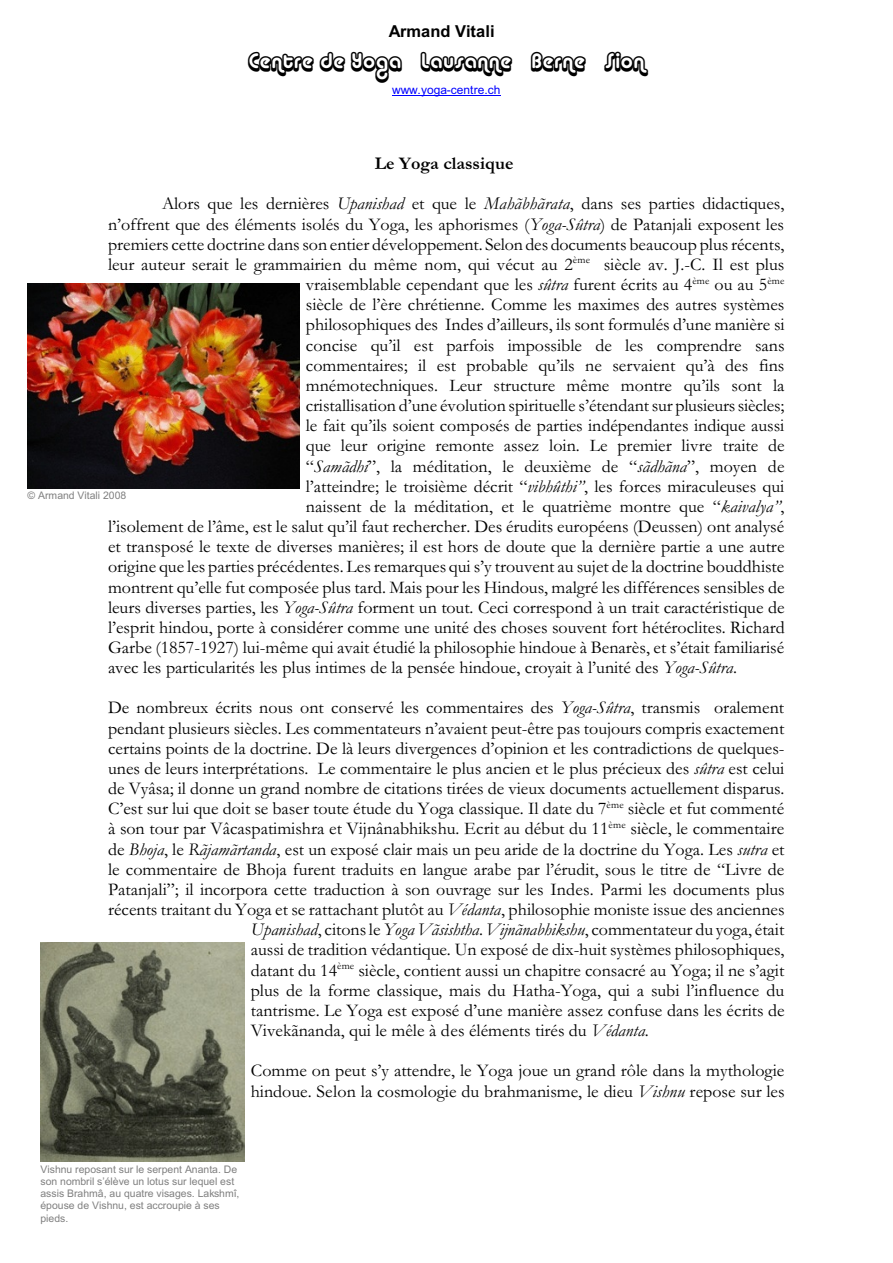
<style>
.page{position:relative;width:893px;height:1263px;background:#fff}
.page>*{position:absolute;margin:0;border:0;box-sizing:border-box;transform-origin:0 0}
.t1{font:21px "Alba Super";letter-spacing:.01em;color:#000}
.t2{font:18px/20.1px "Garamond";color:#000}
.t3{font:italic 18px "Garamond";letter-spacing:-.005em;color:#000}
.t4{font:700 18px "Garamond";color:#000}
.t5{font:700 16.5px "Arial";color:#000}
.t6{font:12px "Arial";color:#00f}
.t7{font:10.5px/12.3px "Arial";color:#808080}
.s1{font-style:italic}
.s2{font-style:normal}
</style>
<div class="page">
<hr style="left:392px;top:95px;width:109px;height:1px;background:#00f">
<img style="left:28px;top:283px;width:271px;height:205px">
<img style="left:40px;top:942px;width:204px;height:219px">
<p class="t5" style="left:389px;top:25px;width:108px">Armand Vitali</p>
<p class="t1" style="left:248px;top:48px;width:397px">Centre de Yoga Lausanne Berne Sion</p>
<p class="t6" style="left:392px;top:85px;width:110px">www.yoga-centre.ch</p>
<p class="t4" style="left:375px;top:157px;width:140px">Le Yoga classique</p>
<p class="t2" style="left:162px;top:196px;width:624px">Alors que les dernières <span class="s1">Upanishad</span> et que le <span class="s1">Mahãbhãrata</span>, dans ses parties didactiques,</p>
<p class="t2" style="left:108px;top:216px;width:678px">n’offrent que des éléments isolés du Yoga, les aphorismes (<span class="s1">Yoga-Sûtra</span>) de Patanjali exposent les</p>
<p class="t2" style="left:108px;top:236px;width:678px">premiers cette doctrine dansson entier développement. Selon des documents beaucoup plusrécents,</p>
<p class="t2" style="left:108px;top:256px;width:678px">leur auteur serait le grammairien du même nom, qui vécut au 2<sup>ème</sup> siècle av. J.-C. Il est plus</p>
<p class="t2" style="left:306px;top:277px;width:480px">vraisemblable cependant que les <span class="s1">sûtra</span> furent écrits au 4<sup>ème</sup> ou au 5<sup>ème</sup></p>
<p class="t2" style="left:306px;top:297px;width:480px">siècle de l’ère chrétienne. Comme les maximes des autres systèmes</p>
<p class="t2" style="left:306px;top:317px;width:480px">philosophiques des Indes d’ailleurs, ils sont formulés d’une manière si</p>
<p class="t2" style="left:306px;top:337px;width:480px">concise qu’il est parfois impossible de les comprendre sans</p>
<p class="t2" style="left:306px;top:357px;width:480px">commentaires; il est probable qu’ils ne servaient qu’à des fins</p>
<p class="t2" style="left:306px;top:377px;width:480px">mnémotechniques. Leur structure même montre qu’ils sont la</p>
<p class="t2" style="left:306px;top:397px;width:480px">cristallisation d’une évolution spirituelle s’étendant sur plusieurssiècles;</p>
<p class="t2" style="left:306px;top:418px;width:480px">le fait qu’ils soient composés de parties indépendantes indique aussi</p>
<p class="t2" style="left:306px;top:438px;width:480px">que leur origine remonte assez loin. Le premier livre traite de</p>
<p class="t2" style="left:306px;top:458px;width:480px">“<span class="s1">Samãdhi</span>”, la méditation, le deuxième de “<span class="s1">sãdhãna</span>”, moyen de</p>
<p class="t2" style="left:306px;top:478px;width:480px">l’atteindre; le troisième décrit “<span class="s1">vibhûthi”</span>, les forces miraculeuses qui</p>
<p class="t2" style="left:306px;top:498px;width:480px">naissent de la méditation, et le quatrième montre que “<span class="s1">kaivalya”</span>,</p>
<p class="t2" style="left:108px;top:518px;width:678px">l’isolement de l’âme, est le salut qu’il faut rechercher. Des érudits européens (Deussen) ont analysé</p>
<p class="t2" style="left:108px;top:539px;width:678px">et transposé le texte de diverses manières; il est hors de doute que la dernière partie a une autre</p>
<p class="t2" style="left:108px;top:559px;width:678px">origine que les parties précédentes. Lesremarques qui s’y trouvent au sujet de la doctrine bouddhiste</p>
<p class="t2" style="left:108px;top:579px;width:678px">montrent qu’elle fut composée plus tard. Mais pour les Hindous, malgré les différences sensibles de</p>
<p class="t2" style="left:108px;top:599px;width:678px">leurs diverses parties, les <span class="s1">Yoga-Sûtra</span> forment un tout. Ceci correspond à un trait caractéristique de</p>
<p class="t2" style="left:108px;top:619px;width:678px">l’esprit hindou, porte à considérer comme une unité des choses souvent fort hétéroclites. Richard</p>
<p class="t2" style="left:108px;top:639px;width:678px">Garbe (1857-1927) lui-même qui avait étudié la philosophie hindoue à Benarès, et s’était familiarisé</p>
<p class="t2" style="left:108px;top:659px;width:631px">avec les particularités les plus intimes de la pensée hindoue, croyait à l’unité des <span class="s1">Yoga-Sûtra</span>.</p>
<p class="t2" style="left:108px;top:700px;width:678px">De nombreux écrits nous ont conservé les commentaires des <span class="s1">Yoga-Sûtra</span>, transmis oralement</p>
<p class="t2" style="left:108px;top:720px;width:678px">pendant plusieurs siècles. Les commentateurs n’avaient peut-être pas toujours compris exactement</p>
<p class="t2" style="left:108px;top:740px;width:678px">certains points de la doctrine. De là leurs divergences d’opinion et les contradictions de quelques-</p>
<p class="t2" style="left:108px;top:760px;width:678px">unes de leurs interprétations. Le commentaire le plus ancien et le plus précieux des <span class="s1">sûtra</span> est celui</p>
<p class="t2" style="left:108px;top:780px;width:678px">de Vyâsa; il donne un grand nombre de citations tirées de vieux documents actuellement disparus.</p>
<p class="t2" style="left:108px;top:801px;width:678px">C’est sur lui que doit se baser toute étude du Yoga classique. Il date du 7<sup>ème</sup> siècle et fut commenté</p>
<p class="t2" style="left:108px;top:821px;width:678px">à son tour par Vâcaspatimishra et Vijnânabhikshu. Ecrit au début du 11<sup>ème</sup> siècle, le commentaire</p>
<p class="t2" style="left:108px;top:841px;width:678px">de <span class="s1">Bhoja</span>, le <span class="s1">Rãjamãrtanda</span>, est un exposé clair mais un peu aride de la doctrine du Yoga. Les <span class="s1">sutra</span> et</p>
<p class="t2" style="left:108px;top:861px;width:678px">le commentaire de Bhoja furent traduits en langue arabe par l’érudit, sous le titre de “Livre de</p>
<p class="t2" style="left:108px;top:881px;width:678px">Patanjali”; il incorpora cette traduction à son ouvrage sur les Indes. Parmi les documents plus</p>
<p class="t2" style="left:108px;top:901px;width:678px">récents traitant du Yoga et se rattachant plutôt au <span class="s1">Védanta</span>, philosophie moniste issue des anciennes</p>
<p class="t3" style="left:251px;top:923px;width:535px">Upanishad<span class="s2">, citonsle</span> Yoga Vãsishtha<span class="s2">.</span> Vijnãnabhikshu<span class="s2">, commentateur du yoga, était</span></p>
<p class="t2" style="left:251px;top:942px;width:535px">aussi de tradition védantique. Un exposé de dix-huit systèmes philosophiques,</p>
<p class="t2" style="left:251px;top:962px;width:535px">datant du 14<sup>ème</sup> siècle, contient aussi un chapitre consacré au Yoga; il ne s’agit</p>
<p class="t2" style="left:251px;top:982px;width:535px">plus de la forme classique, mais du Hatha-Yoga, qui a subi l’influence du</p>
<p class="t2" style="left:251px;top:1002px;width:535px">tantrisme. Le Yoga est exposé d’une manière assez confuse dans les écrits de</p>
<p class="t2" style="left:251px;top:1022px;width:400px">Vivekãnanda, qui le mêle à des éléments tirés du <span class="s1">Védanta.</span></p>
<p class="t2" style="left:251px;top:1063px;width:535px">Comme on peut s’y attendre, le Yoga joue un grand rôle dans la mythologie hindoue. Selon la cosmologie du brahmanisme, le dieu <span class="s1">Vishnu</span> repose sur les</p>
<p class="t7" style="left:28px;top:490px;width:100px">© Armand Vitali 2008</p>
<p class="t7" style="left:40px;top:1163px;width:200px">Vishnu reposant sur le serpent Ananta. De son nombril s’élève un lotus sur lequel est assis Brahmâ, au quatre visages. Lakshmî, épouse de Vishnu, est accroupie à ses pieds.</p>
</div>
